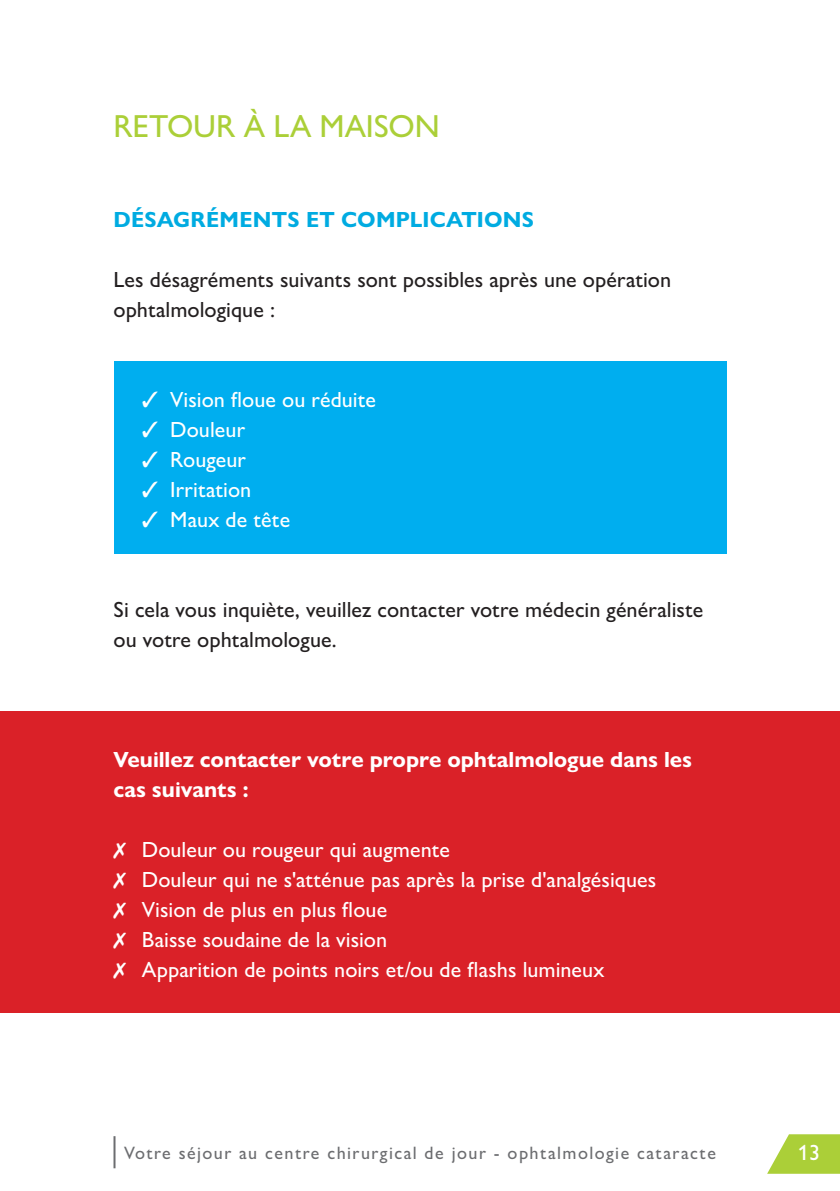
<style>
.page{position:relative;width:840px;height:1191px;background:#fff}
.page>*{position:absolute;margin:0;border:0;box-sizing:border-box;transform-origin:0 0}
.t1{font:500 32px "Gill Sans Nova";letter-spacing:-.005em;color:#abcf38}
.t2{font:500 22px/30px "Gill Sans Nova";color:#fff}
.t3{font:500 22px/30px "Gill Sans Nova";letter-spacing:.005em;color:#231f20}
.t4{font:700 22px/30px "Gill Sans Nova";color:#fff}
.t5{font:700 22px "Gill Sans Nova";letter-spacing:.01em;color:#00abe1}
.t6{font:500 18px "Gill Sans Nova";letter-spacing:.08em;color:#6c6d70}
</style>
<div class="page">
<hr style="left:113px;top:1136px;width:2px;height:32px;background:#6c6d70">
<svg style="left:767px;top:1134px;width:72px;height:39px"></svg>
<div style="left:0;top:711px;width:839px;height:302px;background:#da2128"></div>
<div style="left:113px;top:361px;width:613px;height:193px;background:#00aeef"></div>
<h1 class="t1" style="left:113px;top:106px;width:328px">RETOUR À LA MAISON</h1>
<p class="t5" style="left:113px;top:206px;width:422px">DÉSAGRÉMENTS ET COMPLICATIONS</p>
<p class="t3" style="left:113px;top:264px;width:558px">Les désagréments suivants sont possibles après une opération ophtalmologique :</p>
<p class="t2" style="left:142px;top:384px;width:236px">✓ Vision floue ou réduite</p>
<p class="t2" style="left:142px;top:414px;width:105px">✓ Douleur</p>
<p class="t2" style="left:142px;top:444px;width:106px">✓ Rougeur</p>
<p class="t2" style="left:142px;top:474px;width:111px">✓ Irritation</p>
<p class="t2" style="left:142px;top:504px;width:150px">✓ Maux de tête</p>
<p class="t3" style="left:113px;top:594px;width:591px">Si cela vous inquiète, veuillez contacter votre médecin généraliste ou votre ophtalmologue.</p>
<p class="t4" style="left:113px;top:744px;width:580px">Veuillez contacter votre propre ophtalmologue dans les cas suivants :</p>
<p class="t2" style="left:113px;top:834px;width:544px">✗ Douleur ou rougeur qui augmente<br>✗ Douleur qui ne s'atténue pas après la prise d'analgésiques ✗ Vision de plus en plus floue<br>✗ Baisse soudaine de la vision<br>✗ Apparition de points noirs et/ou de flashs lumineux</p>
<p class="t6" style="left:124px;top:1141px;width:593px">Votre séjour au centre chirurgical de jour - ophtalmologie cataracte</p>
<p class="t2" style="left:797px;top:1137px;width:23px">13</p>
</div>
